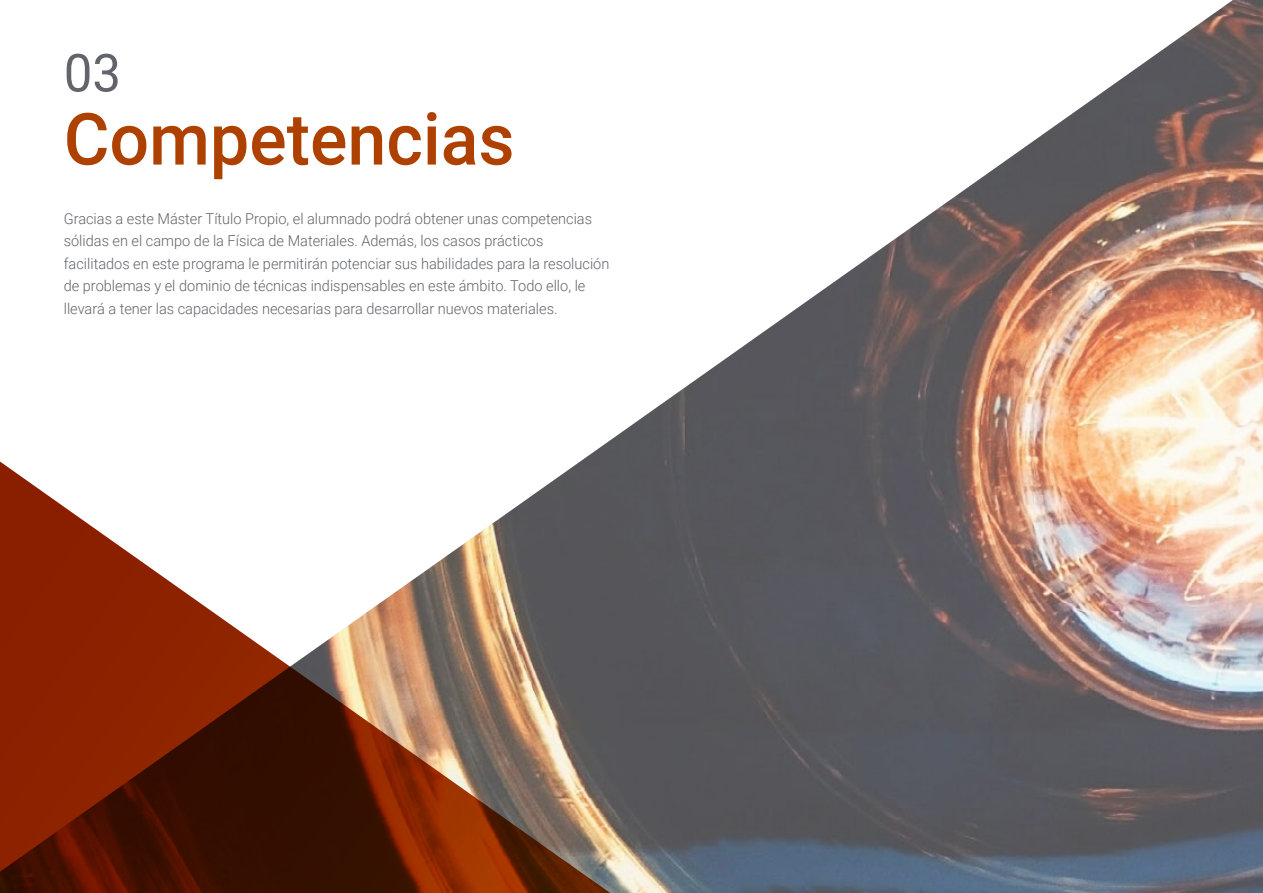
<style>
.page{position:relative;width:1263px;height:893px;background:#fff}
.page>*{position:absolute;margin:0;border:0;box-sizing:border-box;transform-origin:0 0}
.t1{font:500 72px "Roboto";color:#ae4000}
.t2{font:52.5px "Roboto";color:#61646a}
.t3{font:300 15px/22.5px "Roboto";color:#61646a}
</style>
<div class="page">
<img style="left:602px;top:0;width:661px;height:893px">
<svg style="left:0;top:446px;width:640px;height:447px"></svg>
<h2 class="t2" style="left:64px;top:36px;width:59px">03</h2>
<h1 class="t1" style="left:64px;top:89px;width:452px">Competencias</h1>
<p class="t3" style="left:64px;top:207px;width:547px">Gracias a este Máster Título Propio, el alumnado podrá obtener unas competencias sólidas en el campo de la Física de Materiales. Además, los casos prácticos facilitados en este programa le permitirán potenciar sus habilidades para la resolución de problemas y el dominio de técnicas indispensables en este ámbito. Todo ello, le llevará a tener las capacidades necesarias para desarrollar nuevos materiales.</p>
</div>
